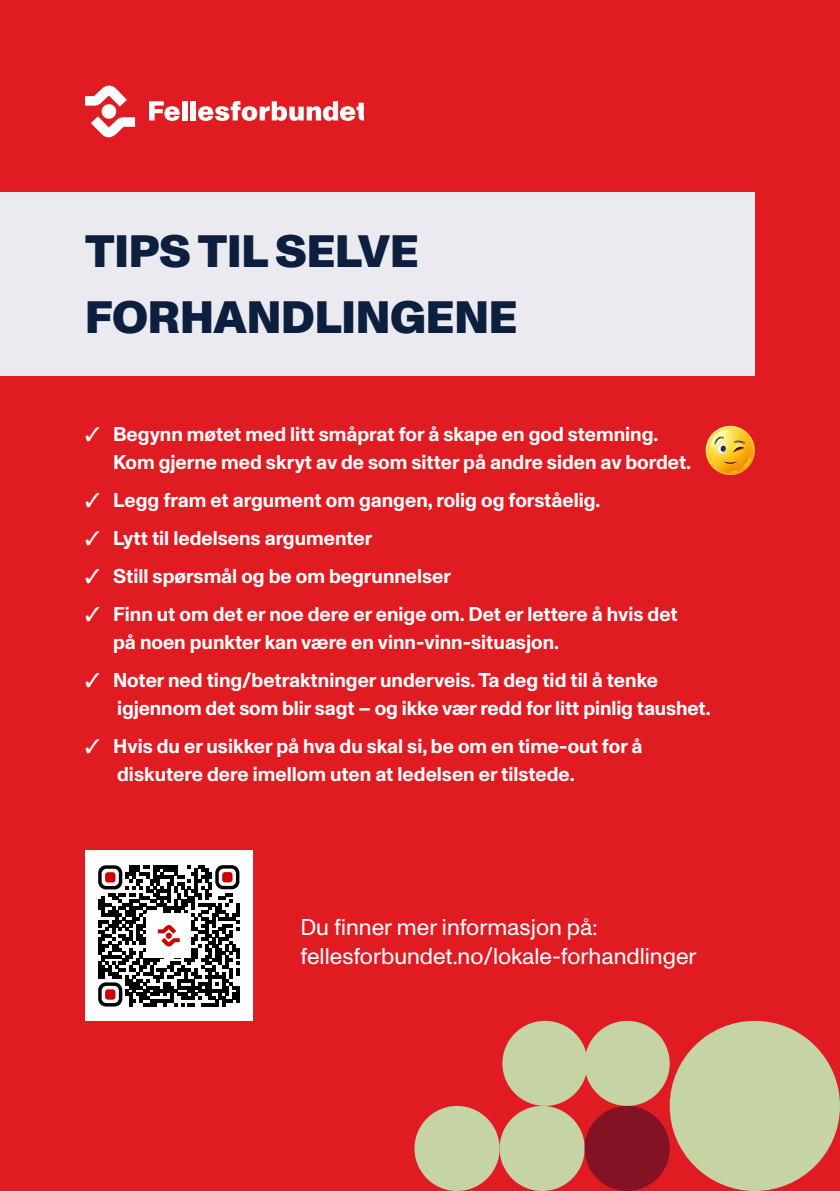
<style>
.page{position:relative;width:840px;height:1191px;background:#fff}
.page>*{position:absolute;margin:0;border:0;box-sizing:border-box;transform-origin:0 0}
.t1{font:800 45.4px/66px "Fellesforbundet Monument Grotesk";letter-spacing:-.005em;color:#0c1f3f}
.t2{font:22.8px/29.4px "Fellesforbundet Monument Grotesk";color:#fff}
.t3{font:700 20px/28px "Fellesforbundet Monument Grotesk";color:#fff}
</style>
<div class="page">
<div style="left:0;top:0;width:839px;height:1191px;background:#e11b22"></div>
<div style="left:102px;top:104px;width:14px;height:15px;background:#fff;border-radius:50%"></div>
<svg style="left:85px;top:86px;width:42px;height:20px"></svg>
<svg style="left:91px;top:116px;width:44px;height:21px"></svg>
<svg style="left:149px;top:101px;width:31px;height:20px"></svg>
<div style="left:182px;top:101px;width:5px;height:19px;background:#fff"></div>
<div style="left:190px;top:101px;width:5px;height:19px;background:#fff"></div>
<svg style="left:198px;top:101px;width:166px;height:20px"></svg>
<div style="left:85px;top:850px;width:167px;height:170px;background:#fff"></div>
<svg style="left:98px;top:865px;width:142px;height:141px"></svg>
<div style="left:0;top:192px;width:754px;height:183px;background:#ebeaf1"></div>
<div style="left:499px;top:1106px;width:85px;height:85px;background:#c6d3a4;border-radius:50%"></div>
<div style="left:414px;top:1106px;width:85px;height:85px;background:#c6d3a4;border-radius:50%"></div>
<div style="left:584px;top:1020px;width:85px;height:86px;background:#c6d3a4;border-radius:50%"></div>
<div style="left:584px;top:1106px;width:85px;height:85px;background:#831224;border-radius:50%"></div>
<div style="left:502px;top:1020px;width:85px;height:86px;background:#c6d3a4;border-radius:50%"></div>
<div style="left:669px;top:1020px;width:170px;height:171px;background:#c6d3a4;border-radius:50%"></div>
<svg style="left:705px;top:426px;width:49px;height:49px"></svg>
<h1 class="t1" style="left:85px;top:220px;width:433px">TIPS TIL SELVE<br>FORHANDLINGENE</h1>
<p class="t3" style="left:113px;top:421px;width:579px;text-indent:-28px">✓ Begynn møtet med litt småprat for å skape en god stemning.<br>Kom gjerne med skryt av de som sitter på andre siden av bordet.</p>
<p class="t3" style="left:85px;top:487px;width:516px">✓ Legg fram et argument om gangen, rolig og forståelig.</p>
<p class="t3" style="left:85px;top:525px;width:288px">✓ Lytt til ledelsens argumenter</p>
<p class="t3" style="left:85px;top:563px;width:367px">✓ Still spørsmål og be om begrunnelser</p>
<p class="t3" style="left:113px;top:601px;width:565px;text-indent:-28px">✓ Finn ut om det er noe dere er enige om. Det er lettere å hvis det på noen punkter kan være en vinn-vinn-situasjon.</p>
<p class="t3" style="left:117px;top:667px;width:594px;text-indent:-32px">✓ Noter ned ting/betraktninger underveis. Ta deg tid til å tenke igjennom det som blir sagt – og ikke vær redd for litt pinlig taushet.</p>
<p class="t3" style="left:117px;top:733px;width:526px;text-indent:-32px">✓ Hvis du er usikker på hva du skal si, be om en time-out for å diskutere dere imellom uten at ledelsen er tilstede.</p>
<p class="t2" style="left:300px;top:912px;width:397px">Du finner mer informasjon på: fellesforbundet.no/lokale-forhandlinger</p>
</div>
